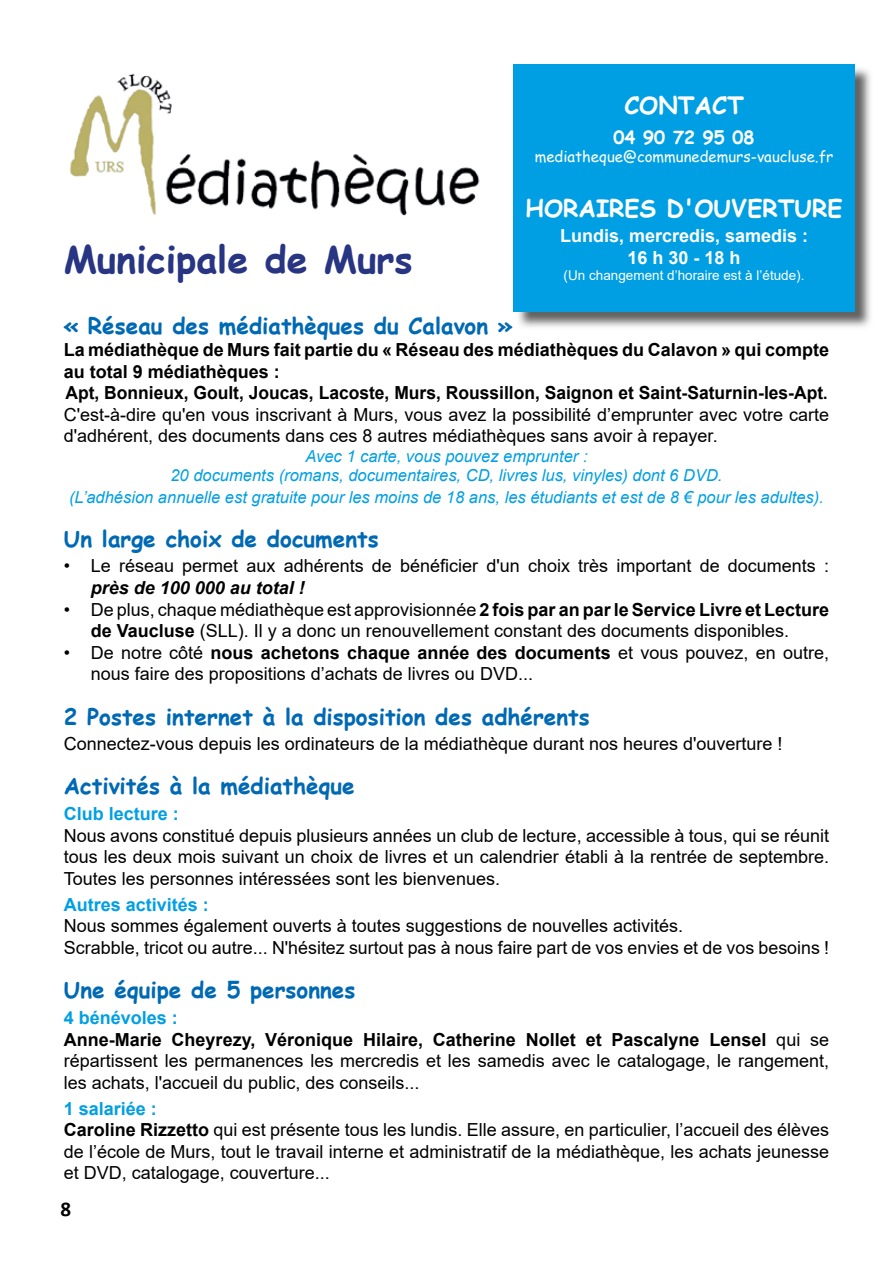
<style>
.page{position:relative;width:893px;height:1263px;background:#fff}
.page>*{position:absolute;margin:0;border:0;box-sizing:border-box;transform-origin:0 0}
.t1{font:700 37.5px "Comic Sans MS";color:#283583}
.t2{font:700 24px "Comic Sans MS";color:#fff}
.t3{font:700 22.5px "Comic Sans MS";color:#0069b4}
.t4{font:700 21px "Calibri";color:#000}
.t5{font:18px/21.6px "Arial";color:#000}
.t6{font:700 18px/21.6px "Arial";color:#000}
.t7{font:700 18px/21.6px "Arial";color:#fff;text-align:center}
.t8{font:700 18px "Arial";color:#009fe3}
.t9{font:italic 700 18px "Arial";color:#000}
.t10{font:700 18px "Comic Sans MS";color:#fff}
.t11{font:italic 16.5px/19.2px "Arial";color:#009fe3;text-align:center}
.t12{font:15px "Comic Sans MS";color:#fff}
.t13{font:13.5px "Arial";color:#fff}
.s1{font-size:16.5px}
.s2{font-weight:400}
.s3{font-weight:700}
.s4{font-weight:700;color:#009fe3}
</style>
<div class="page">
<img style="left:516px;top:68px;width:355px;height:259px">
<div style="left:513px;top:64px;width:342px;height:247px;background:#009fe3"></div>
<img style="left:69px;top:73px;width:411px;height:143px">
<h2 class="t2" style="left:624px;top:88px;width:121px">CONTACT</h2>
<p class="t10" style="left:613px;top:124px;width:143px">04 90 72 95 08</p>
<p class="t12" style="left:535px;top:146px;width:300px">mediatheque@communedemurs-vaucluse.fr</p>
<h2 class="t2" style="left:526px;top:190px;width:318px">HORAIRES D'OUVERTURE</h2>
<p class="t7" style="left:560px;top:225px;width:250px">Lundis, mercredis, samedis :<br>16 h 30 - 18 h</p>
<p class="t13" style="left:564px;top:266px;width:242px">(Un changement d’horaire est à l’étude).</p>
<h1 class="t1" style="left:64px;top:232px;width:351px">Municipale de Murs</h1>
<p class="t3" style="left:64px;top:310px;width:450px">« Réseau des médiathèques du Calavon »</p>
<p class="t6" style="left:64px;top:339px;width:767px">La médiathèque de Murs fait partie du « Réseau des médiathèques du Calavon » qui compte au total 9 médiathèques :<br>Apt, Bonnieux, Goult, Joucas, Lacoste, Murs, Roussillon, Saignon et Saint-Saturnin-les-Apt<span class="s1">.<br></span><span class="s2">C'est-à-dire qu'en vous inscrivant à Murs, vous avez la possibilité d’emprunter avec votre carte d'adhérent, des documents dans ces 8 autres médiathèques sans avoir à repayer.</span></p>
<p class="t11" style="left:170px;top:447px;width:554px">Avec 1 carte, vous pouvez emprunter :<br>20 documents (romans, documentaires, CD, livres lus, vinyles) dont 6 DVD.</p>
<p class="t11" style="left:69px;top:487px;width:756px">(L’adhésion annuelle est gratuite pour les moins de 18 ans, les étudiants et est de 8 € pour les adultes).</p>
<p class="t3" style="left:64px;top:522px;width:316px">Un large choix de documents</p>
<p class="t5" style="left:64px;top:555px;width:767px">• Le réseau permet aux adhérents de bénéficier d'un choix très important de documents :</p>
<p class="t9" style="left:91px;top:576px;width:216px">près de 100 000 au total !</p>
<p class="t5" style="left:91px;top:598px;width:740px;text-indent:-27px">• De plus, chaque médiathèque est approvisionnée <span class="s3">2 fois par an par le Service Livre et Lecture de Vaucluse</span> (SLL). Il y a donc un renouvellement constant des documents disponibles.</p>
<p class="t5" style="left:91px;top:642px;width:740px;text-indent:-27px">• De notre côté <span class="s3">nous achetons chaque année des documents</span> et vous pouvez, en outre, nous faire des propositions d’achats de livres ou DVD...</p>
<p class="t3" style="left:64px;top:700px;width:528px">2 Postes internet à la disposition des adhérents</p>
<p class="t5" style="left:64px;top:733px;width:720px">Connectez-vous depuis les ordinateurs de la médiathèque durant nos heures d'ouverture !</p>
<p class="t3" style="left:64px;top:769px;width:292px">Activités à la médiathèque</p>
<p class="t8" style="left:64px;top:801px;width:117px">Club lecture :</p>
<p class="t5" style="left:64px;top:824px;width:767px;text-align:justify">Nous avons constitué depuis plusieurs années un club de lecture, accessible à tous, qui se réunit tous les deux mois suivant un choix de livres et un calendrier établi à la rentrée de septembre.<br>Toutes les personnes intéressées sont les bienvenues.</p>
<p class="t8" style="left:64px;top:892px;width:147px">Autres activités :</p>
<p class="t5" style="left:64px;top:915px;width:767px">Nous sommes également ouverts à toutes suggestions de nouvelles activités.<br>Scrabble, tricot ou autre... N'hésitez surtout pas à nous faire part de vos envies et de vos besoins !</p>
<p class="t3" style="left:64px;top:973px;width:293px">Une équipe de 5 personnes</p>
<p class="t5" style="left:64px;top:1007px;width:767px"><span class="s4">4 bénévoles :<br></span><span class="s3">Anne-Marie Cheyrezy, Véronique Hilaire, Catherine Nollet et Pascalyne Lensel</span> qui se répartissent les permanences les mercredis et les samedis avec le catalogage, le rangement, les achats, l'accueil du public, des conseils...</p>
<p class="t5" style="left:64px;top:1097px;width:767px"><span class="s4">1 salariée :<br></span><span class="s3">Caroline Rizzetto</span> qui est présente tous les lundis. Elle assure, en particulier, l’accueil des élèves de l’école de Murs, tout le travail interne et administratif de la médiathèque, les achats jeunesse et DVD, catalogage, couverture...</p>
<p class="t4" style="left:61px;top:1194px;width:12px">8</p>
</div>
